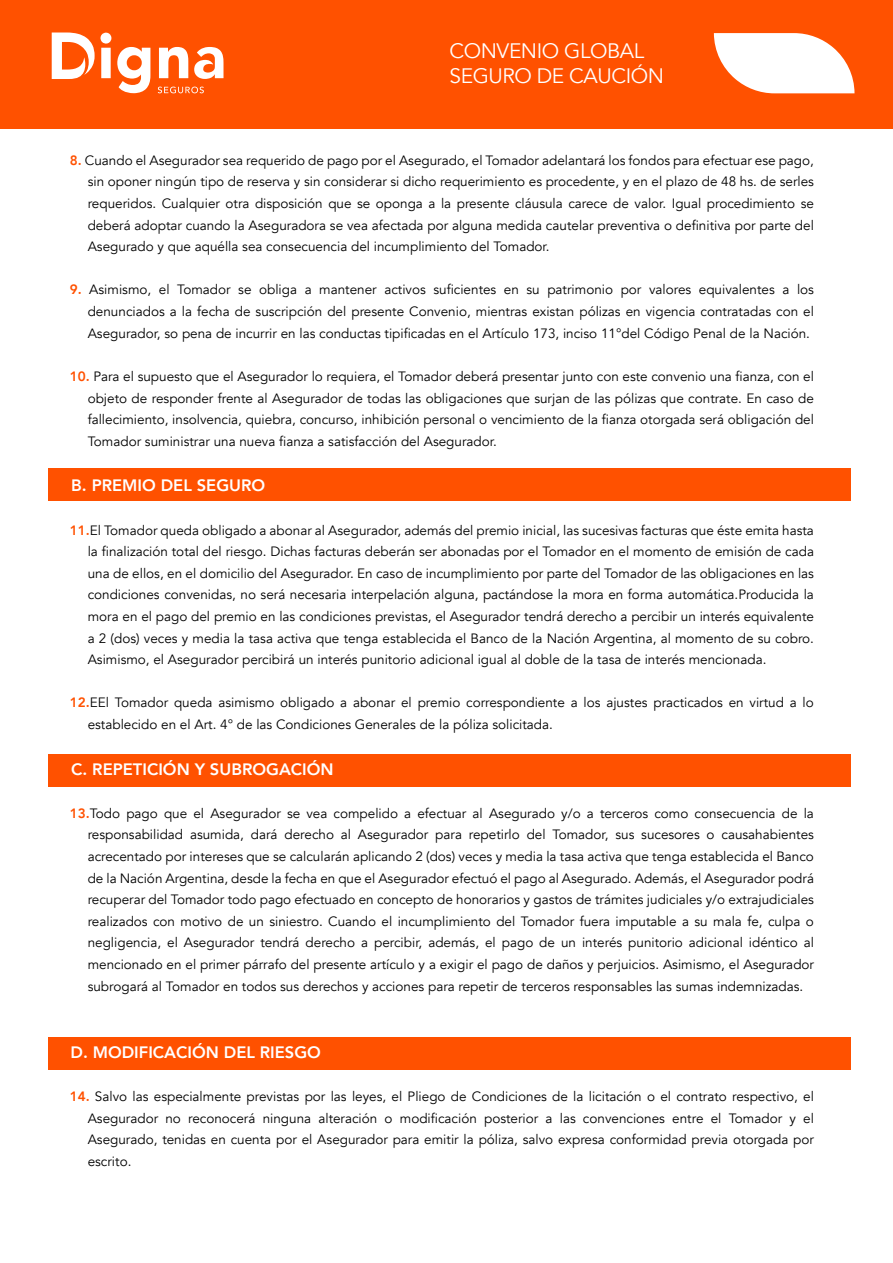
<style>
.page{position:relative;width:893px;height:1263px;background:#fff}
.page>*{position:absolute;margin:0;border:0;box-sizing:border-box;transform-origin:0 0}
.t1{font:20.85px/25px "Avenir";letter-spacing:-.02em;color:#fff}
.t2{font:800 16.5px "Avenir";color:#fff}
.t3{font:13.5px/21.6px "Avenir";color:#000;text-align:justify}
.s1{font-weight:800;color:#ff5100}
</style>
<div class="page">
<div style="left:48px;top:468px;width:803px;height:32px;background:#ff5100"></div>
<div style="left:48px;top:754px;width:803px;height:33px;background:#ff5100"></div>
<div style="left:48px;top:1037px;width:803px;height:33px;background:#ff5100"></div>
<div style="left:0;top:0;width:893px;height:129px;background:#ff5100"></div>
<svg style="left:158px;top:87px;width:46px;height:6px"></svg>
<svg style="left:52px;top:33px;width:59px;height:46px"></svg>
<svg style="left:159px;top:47px;width:29px;height:31px"></svg>
<svg style="left:117px;top:47px;width:33px;height:46px"></svg>
<svg style="left:194px;top:47px;width:29px;height:32px"></svg>
<svg style="left:714px;top:33px;width:140px;height:60px"></svg>
<h1 class="t1" style="left:449px;top:39px;width:216px">CONVENIO GLOBAL<br>SEGURO DE CAUCIÓN</h1>
<p class="t3" style="left:88px;top:150px;width:728px;text-indent:-18px"><span class="s1">8.</span> Cuando el Asegurador sea requerido de pago por el Asegurado, el Tomador adelantará los fondos para efectuar ese pago, sin oponer ningún tipo de reserva y sin considerar si dicho requerimiento es procedente, y en el plazo de 48 hs. de serles requeridos. Cualquier otra disposición que se oponga a la presente cláusula carece de valor. Igual procedimiento se deberá adoptar cuando la Aseguradora se vea afectada por alguna medida cautelar preventiva o definitiva por parte del Asegurado y que aquélla sea consecuencia del incumplimiento del Tomador.</p>
<p class="t3" style="left:88px;top:279px;width:728px;text-indent:-18px"><span class="s1">9.</span> Asimismo, el Tomador se obliga a mantener activos suficientes en su patrimonio por valores equivalentes a los denunciados a la fecha de suscripción del presente Convenio, mientras existan pólizas en vigencia contratadas con el Asegurador, so pena de incurrir en las conductas tipificadas en el Artículo 173, inciso 11°del Código Penal de la Nación.</p>
<p class="t3" style="left:88px;top:366px;width:728px;text-indent:-18px"><span class="s1">10.</span> Para el supuesto que el Asegurador lo requiera, el Tomador deberá presentar junto con este convenio una fianza, con el objeto de responder frente al Asegurador de todas las obligaciones que surjan de las pólizas que contrate. En caso de fallecimiento, insolvencia, quiebra, concurso, inhibición personal o vencimiento de la fianza otorgada será obligación del Tomador suministrar una nueva fianza a satisfacción del Asegurador.</p>
<p class="t2" style="left:71px;top:473px;width:196px">B. PREMIO DEL SEGURO</p>
<p class="t3" style="left:88px;top:519px;width:728px;text-indent:-18px"><span class="s1">11.</span>El Tomador queda obligado a abonar al Asegurador, además del premio inicial, las sucesivas facturas que éste emita hasta la finalización total del riesgo. Dichas facturas deberán ser abonadas por el Tomador en el momento de emisión de cada una de ellos, en el domicilio del Asegurador. En caso de incumplimiento por parte del Tomador de las obligaciones en las condiciones convenidas, no será necesaria interpelación alguna, pactándose la mora en forma automática.Producida la mora en el pago del premio en las condiciones previstas, el Asegurador tendrá derecho a percibir un interés equivalente a 2 (dos) veces y media la tasa activa que tenga establecida el Banco de la Nación Argentina, al momento de su cobro.<br>Asimismo, el Asegurador percibirá un interés punitorio adicional igual al doble de la tasa de interés mencionada.</p>
<p class="t3" style="left:88px;top:692px;width:728px;text-indent:-18px"><span class="s1">12.</span>EEl Tomador queda asimismo obligado a abonar el premio correspondiente a los ajustes practicados en virtud a lo establecido en el Art. 4° de las Condiciones Generales de la póliza solicitada.</p>
<p class="t2" style="left:71px;top:756px;width:264px">C. REPETICIÓN Y SUBROGACIÓN</p>
<p class="t3" style="left:88px;top:802px;width:728px;text-indent:-18px"><span class="s1">13.</span>Todo pago que el Asegurador se vea compelido a efectuar al Asegurado y/o a terceros como consecuencia de la responsabilidad asumida, dará derecho al Asegurador para repetirlo del Tomador, sus sucesores o causahabientes acrecentado por intereses que se calcularán aplicando 2 (dos) veces y media la tasa activa que tenga establecida el Banco de la Nación Argentina, desde la fecha en que el Asegurador efectuó el pago al Asegurado. Además, el Asegurador podrá recuperar del Tomador todo pago efectuado en concepto de honorarios y gastos de trámites judiciales y/o extrajudiciales realizados con motivo de un siniestro. Cuando el incumplimiento del Tomador fuera imputable a su mala fe, culpa o negligencia, el Asegurador tendrá derecho a percibir, además, el pago de un interés punitorio adicional idéntico al mencionado en el primer párrafo del presente artículo y a exigir el pago de daños y perjuicios. Asimismo, el Asegurador subrogará al Tomador en todos sus derechos y acciones para repetir de terceros responsables las sumas indemnizadas.</p>
<p class="t2" style="left:70px;top:1039px;width:252px">D. MODIFICACIÓN DEL RIESGO</p>
<p class="t3" style="left:88px;top:1086px;width:728px;text-indent:-18px"><span class="s1">14.</span> Salvo las especialmente previstas por las leyes, el Pliego de Condiciones de la licitación o el contrato respectivo, el Asegurador no reconocerá ninguna alteración o modificación posterior a las convenciones entre el Tomador y el Asegurado, tenidas en cuenta por el Asegurador para emitir la póliza, salvo expresa conformidad previa otorgada por escrito.</p>
</div>
